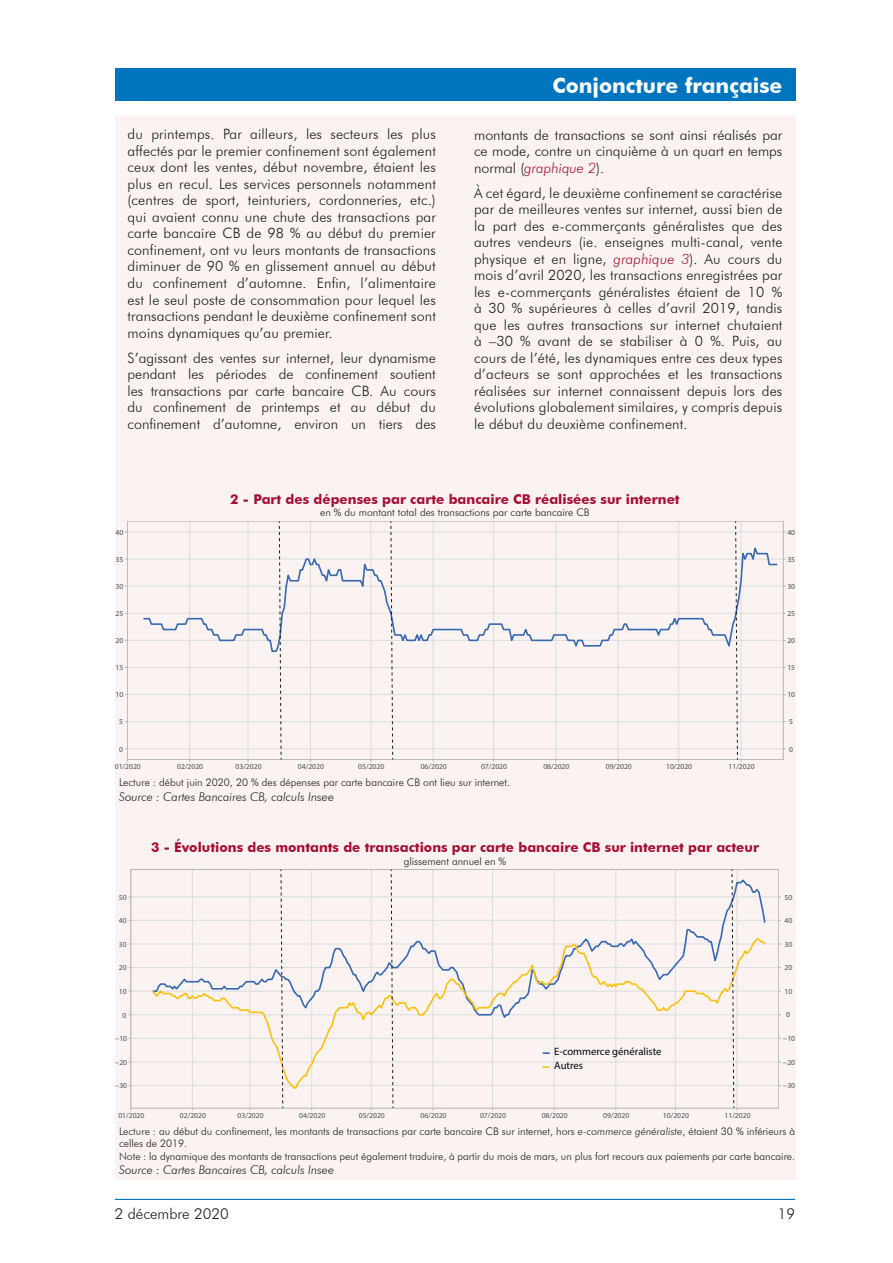
<style>
.page{position:relative;width:893px;height:1263px;background:#fff}
.page>*{position:absolute;margin:0;border:0;box-sizing:border-box;transform-origin:0 0}
.t1{font:700 21px "Futura BT";color:#fff}
.t2{font:300 15px "Futura BT";color:#1d1d1b}
.t3{font:300 14.25px/16.5px "Futura BT";letter-spacing:.005em;color:#1d1d1b;text-align:justify}
.t4{font:700 13.5px "Futura BT";color:#a60f36}
.t5{font:italic 300 12px "Futura BT";color:#1d1d1b}
.t6{font:10.65px/14px "Helvetica";color:#020203}
.t7{font:300 10.5px/12.6px "Futura BT";color:#1d1d1b}
.t8{font:7.65px "Helvetica";color:#4e4e4e}
.s1{font-style:italic;color:#a60f36}
.s2{font-style:italic}
</style>
<div class="page">
<div style="left:115px;top:69px;width:680px;height:32px;background:#0075bf"></div>
<hr style="left:115px;top:1199px;width:680px;height:1px;background:#0075bf">
<div style="left:115px;top:115px;width:680px;height:1064px;background:#faf3f2"></div>
<hr style="left:678px;top:521px;width:1px;height:239px;background:#ddd">
<hr style="left:618px;top:521px;width:1px;height:239px;background:#ddd">
<hr style="left:556px;top:521px;width:1px;height:239px;background:#ddd">
<hr style="left:493px;top:521px;width:1px;height:239px;background:#ddd">
<hr style="left:433px;top:521px;width:1px;height:239px;background:#ddd">
<hr style="left:370px;top:521px;width:1px;height:239px;background:#ddd">
<hr style="left:310px;top:521px;width:1px;height:239px;background:#ddd">
<hr style="left:248px;top:521px;width:1px;height:239px;background:#ddd">
<hr style="left:189px;top:521px;width:1px;height:239px;background:#ddd">
<hr style="left:127px;top:532px;width:656px;height:1px;background:#ddd">
<hr style="left:127px;top:559px;width:656px;height:1px;background:#ddd">
<hr style="left:127px;top:586px;width:656px;height:1px;background:#ddd">
<hr style="left:127px;top:613px;width:656px;height:1px;background:#ddd">
<hr style="left:127px;top:640px;width:656px;height:1px;background:#ddd">
<hr style="left:127px;top:667px;width:656px;height:1px;background:#ddd">
<hr style="left:127px;top:694px;width:656px;height:1px;background:#ddd">
<hr style="left:127px;top:721px;width:656px;height:1px;background:#ddd">
<hr style="left:127px;top:748px;width:656px;height:1px;background:#ddd">
<svg style="left:142px;top:542px;width:637px;height:111px"></svg>
<div style="left:127px;top:521px;width:656px;height:239px;border:1px solid #b4b3b3"></div>
<svg style="left:279px;top:521px;width:3px;height:238px"></svg>
<svg style="left:390px;top:521px;width:3px;height:238px"></svg>
<svg style="left:735px;top:521px;width:7px;height:241px"></svg>
<hr style="left:675px;top:869px;width:1px;height:239px;background:#ddd">
<hr style="left:615px;top:869px;width:1px;height:239px;background:#ddd">
<hr style="left:554px;top:869px;width:1px;height:239px;background:#ddd">
<hr style="left:492px;top:869px;width:1px;height:239px;background:#ddd">
<hr style="left:433px;top:869px;width:1px;height:239px;background:#ddd">
<hr style="left:371px;top:869px;width:1px;height:239px;background:#ddd">
<hr style="left:311px;top:869px;width:1px;height:239px;background:#ddd">
<hr style="left:250px;top:869px;width:1px;height:239px;background:#ddd">
<hr style="left:192px;top:869px;width:1px;height:239px;background:#ddd">
<hr style="left:131px;top:896px;width:648px;height:1px;background:#ddd">
<hr style="left:131px;top:920px;width:648px;height:1px;background:#ddd">
<hr style="left:131px;top:944px;width:648px;height:1px;background:#ddd">
<hr style="left:131px;top:967px;width:648px;height:1px;background:#ddd">
<hr style="left:131px;top:991px;width:648px;height:1px;background:#ddd">
<hr style="left:131px;top:1014px;width:648px;height:1px;background:#ddd">
<hr style="left:131px;top:1038px;width:648px;height:1px;background:#ddd">
<hr style="left:131px;top:1062px;width:648px;height:1px;background:#ddd">
<hr style="left:131px;top:1085px;width:648px;height:1px;background:#ddd">
<svg style="left:191px;top:878px;width:575px;height:59px"></svg>
<svg style="left:150px;top:937px;width:617px;height:153px"></svg>
<div style="left:131px;top:869px;width:648px;height:239px;border:1px solid #b4b3b3"></div>
<svg style="left:543px;top:1052px;width:7px;height:2px"></svg>
<svg style="left:280px;top:869px;width:3px;height:239px"></svg>
<svg style="left:390px;top:869px;width:4px;height:239px"></svg>
<svg style="left:731px;top:869px;width:7px;height:241px"></svg>
<svg style="left:542px;top:1066px;width:7px;height:2px"></svg>
<p class="t3" style="left:128px;top:126px;width:310px">du printemps. Par ailleurs, les secteurs les plus affectés par le premier confinement sont également ceux dont les ventes, début novembre, étaient les plus en recul. Les services personnels notamment (centres de sport, teinturiers, cordonneries, etc.) qui avaient connu une chute des transactions par carte bancaire CB de 98 % au début du premier confinement, ont vu leurs montants de transactions diminuer de 90 % en glissement annuel au début du confinement d’automne. Enfin, l’alimentaire est le seul poste de consommation pour lequel les transactions pendant le deuxième confinement sont moins dynamiques qu’au premier.</p>
<p class="t3" style="left:128px;top:349px;width:310px">S’agissant des ventes sur internet, leur dynamisme pendant les périodes de confinement soutient les transactions par carte bancaire CB. Au cours du confinement de printemps et au début du confinement d’automne, environ un tiers des</p>
<h1 class="t1" style="left:553px;top:73px;width:231px">Conjoncture française</h1>
<p class="t3" style="left:474px;top:126px;width:310px">montants de transactions se sont ainsi réalisés par ce mode, contre un cinquième à un quart en temps normal (<span class="s1">graphique 2</span>).</p>
<p class="t3" style="left:474px;top:184px;width:310px">À cet égard, le deuxième confinement se caractérise par de meilleures ventes sur internet, aussi bien de la part des e-commerçants généralistes que des autres vendeurs (ie. enseignes multi-canal, vente physique et en ligne, <span class="s1">graphique 3</span>). Au cours du mois d’avril 2020, les transactions enregistrées par les e-commerçants généralistes étaient de 10 % à 30 % supérieures à celles d’avril 2019, tandis que les autres transactions sur internet chutaient à –30 % avant de se stabiliser à 0 %. Puis, au cours de l’été, les dynamiques entre ces deux types d’acteurs se sont approchées et les transactions réalisées sur internet connaissent depuis lors des évolutions globalement similaires, y compris depuis le début du deuxième confinement.</p>
<p class="t4" style="left:230px;top:491px;width:451px">2 - Part des dépenses par carte bancaire CB réalisées sur internet</p>
<p class="t7" style="left:320px;top:506px;width:271px">en % du montant total des transactions par carte bancaire CB</p>
<p class="t8" style="left:116px;top:527px;width:9px">40</p>
<p class="t8" style="left:787px;top:527px;width:9px">40</p>
<p class="t8" style="left:116px;top:554px;width:9px">35</p>
<p class="t8" style="left:787px;top:554px;width:9px">35</p>
<p class="t8" style="left:116px;top:582px;width:9px">30</p>
<p class="t8" style="left:787px;top:581px;width:9px">30</p>
<p class="t8" style="left:116px;top:609px;width:9px">25</p>
<p class="t8" style="left:787px;top:609px;width:9px">25</p>
<p class="t8" style="left:116px;top:636px;width:9px">20</p>
<p class="t8" style="left:787px;top:636px;width:9px">20</p>
<p class="t8" style="left:116px;top:663px;width:9px">15</p>
<p class="t8" style="left:787px;top:663px;width:9px">15</p>
<p class="t8" style="left:116px;top:690px;width:9px">10</p>
<p class="t8" style="left:787px;top:690px;width:9px">10</p>
<p class="t8" style="left:119px;top:717px;width:5px">5</p>
<p class="t8" style="left:789px;top:717px;width:5px">5</p>
<p class="t8" style="left:119px;top:744px;width:5px">0</p>
<p class="t8" style="left:789px;top:744px;width:5px">0</p>
<p class="t8" style="left:115px;top:762px;width:28px">01/2020</p>
<p class="t8" style="left:177px;top:762px;width:28px">02/2020</p>
<p class="t8" style="left:236px;top:762px;width:28px">03/2020</p>
<p class="t8" style="left:298px;top:762px;width:28px">04/2020</p>
<p class="t8" style="left:358px;top:762px;width:28px">05/2020</p>
<p class="t8" style="left:421px;top:762px;width:28px">06/2020</p>
<p class="t8" style="left:481px;top:762px;width:28px">07/2020</p>
<p class="t8" style="left:543px;top:762px;width:28px">08/2020</p>
<p class="t8" style="left:606px;top:762px;width:28px">09/2020</p>
<p class="t8" style="left:666px;top:762px;width:28px">10/2020</p>
<p class="t8" style="left:729px;top:762px;width:28px">11/2020</p>
<p class="t7" style="left:119px;top:776px;width:392px">Lecture : début juin 2020, 20 % des dépenses par carte bancaire CB ont lieu sur internet.</p>
<p class="t5" style="left:119px;top:789px;width:217px">Source : Cartes Bancaires CB, calculs Insee</p>
<p class="t4" style="left:151px;top:839px;width:609px">3 - Évolutions des montants de transactions par carte bancaire CB sur internet par acteur</p>
<p class="t7" style="left:404px;top:855px;width:104px">glissement annuel en %</p>
<p class="t8" style="left:119px;top:892px;width:9px">50</p>
<p class="t8" style="left:784px;top:892px;width:9px">50</p>
<p class="t8" style="left:119px;top:916px;width:9px">40</p>
<p class="t8" style="left:784px;top:916px;width:9px">40</p>
<p class="t8" style="left:119px;top:939px;width:9px">30</p>
<p class="t8" style="left:784px;top:939px;width:9px">30</p>
<p class="t8" style="left:119px;top:963px;width:9px">20</p>
<p class="t8" style="left:784px;top:963px;width:9px">20</p>
<p class="t8" style="left:119px;top:986px;width:9px">10</p>
<p class="t8" style="left:784px;top:986px;width:9px">10</p>
<p class="t8" style="left:122px;top:1010px;width:5px">0</p>
<p class="t8" style="left:786px;top:1010px;width:5px">0</p>
<p class="t8" style="left:115px;top:1034px;width:14px">−10</p>
<p class="t8" style="left:783px;top:1034px;width:14px">−10</p>
<p class="t8" style="left:115px;top:1057px;width:14px">−20</p>
<p class="t6" style="left:554px;top:1044px;width:109px">E-commerce généraliste<br>Autres</p>
<p class="t8" style="left:783px;top:1057px;width:14px">−20</p>
<p class="t8" style="left:115px;top:1081px;width:14px">−30</p>
<p class="t8" style="left:783px;top:1081px;width:14px">−30</p>
<p class="t8" style="left:118px;top:1110px;width:28px">01/2020</p>
<p class="t8" style="left:180px;top:1110px;width:28px">02/2020</p>
<p class="t8" style="left:238px;top:1110px;width:28px">03/2020</p>
<p class="t8" style="left:299px;top:1110px;width:28px">04/2020</p>
<p class="t8" style="left:359px;top:1110px;width:28px">05/2020</p>
<p class="t8" style="left:420px;top:1110px;width:28px">06/2020</p>
<p class="t8" style="left:480px;top:1110px;width:28px">07/2020</p>
<p class="t8" style="left:542px;top:1110px;width:28px">08/2020</p>
<p class="t8" style="left:603px;top:1110px;width:28px">09/2020</p>
<p class="t8" style="left:663px;top:1110px;width:28px">10/2020</p>
<p class="t8" style="left:724px;top:1110px;width:28px">11/2020</p>
<p class="t7" style="left:119px;top:1124px;width:678px">Lecture : au début du confinement, les montants de transactions par carte bancaire CB sur internet, hors <span class="s2">e-commerce généraliste</span>, étaient 30 % inférieurs à celles de 2019.<br>Note : la dynamique des montants de transactions peut également traduire, à partir du mois de mars, un plus fort recours aux paiements par carte bancaire.</p>
<p class="t5" style="left:119px;top:1163px;width:217px">Source : Cartes Bancaires CB, calculs Insee</p>
<p class="t2" style="left:115px;top:1205px;width:115px">2 décembre 2020</p>
<p class="t2" style="left:778px;top:1205px;width:19px">19</p>
</div>
